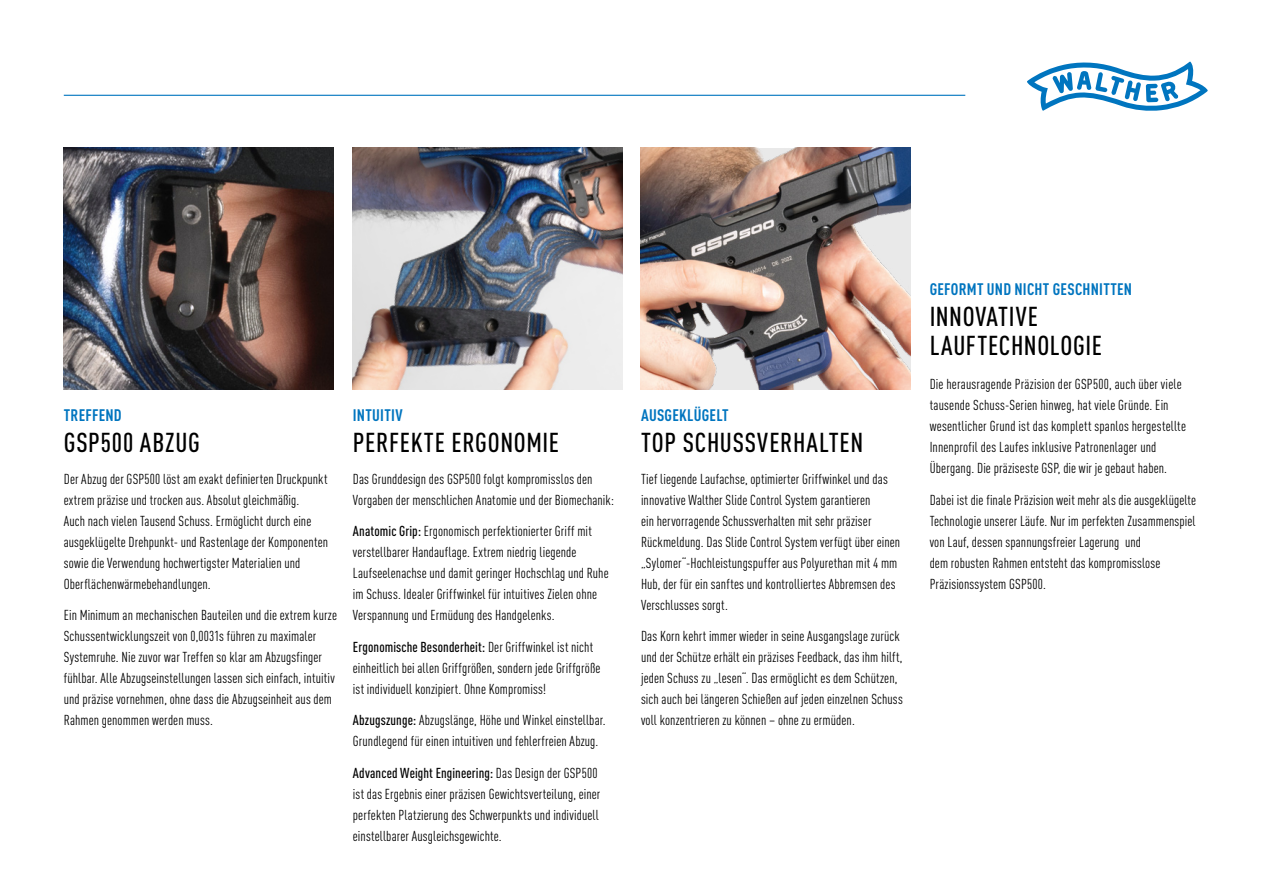
<style>
.page{position:relative;width:1263px;height:893px;background:#fff}
.page>*{position:absolute;margin:0;border:0;box-sizing:border-box;transform-origin:0 0}
.t1{font:500 27px/28.5px "DIN Cond";letter-spacing:.025em;color:#000}
.t2{font:700 16.5px "DIN Cond";letter-spacing:.015em;color:#0075bf}
.t3{font:14.25px/21px "DIN Cond";letter-spacing:.01em;color:#000}
.s1{font-weight:500}
</style>
<div class="page">
<svg style="left:1027px;top:61px;width:181px;height:50px"></svg>
<hr style="left:64px;top:95px;width:901px;height:1px;background:#0075bf">
<img style="left:63px;top:148px;width:270px;height:241px">
<img style="left:352px;top:148px;width:270px;height:241px">
<img style="left:641px;top:148px;width:270px;height:241px">
<p class="t2" style="left:64px;top:405px;width:59px">TREFFEND</p>
<h1 class="t1" style="left:64px;top:428px;width:138px">GSP500 ABZUG</h1>
<p class="t3" style="left:64px;top:468px;width:266px">Der Abzug der GSP500 löst am exakt definierten Druckpunkt extrem präzise und trocken aus. Absolut gleichmäßig.<br>Auch nach vielen Tausend Schuss. Ermöglicht durch eine ausgeklügelte Drehpunkt- und Rastenlage der Komponenten sowie die Verwendung hochwertigster Materialien und Oberflächenwärmebehandlungen.</p>
<p class="t3" style="left:64px;top:605px;width:275px">Ein Minimum an mechanischen Bauteilen und die extrem kurze Schussentwicklungszeit von 0,0031s führen zu maximaler Systemruhe. Nie zuvor war Treffen so klar am Abzugsfinger fühlbar. Alle Abzugseinstellungen lassen sich einfach, intuitiv und präzise vornehmen, ohne dass die Abzugseinheit aus dem Rahmen genommen werden muss.</p>
<p class="t2" style="left:353px;top:405px;width:51px">INTUITIV</p>
<h1 class="t1" style="left:353px;top:428px;width:208px">PERFEKTE ERGONOMIE</h1>
<p class="t3" style="left:353px;top:468px;width:263px">Das Grunddesign des GSP500 folgt kompromisslos den<br>Vorgaben der menschlichen Anatomie und der Biomechanik:</p>
<p class="t3" style="left:353px;top:521px;width:257px"><span class="s1">Anatomic Grip:</span> Ergonomisch perfektionierter Griff mit verstellbarer Handauflage. Extrem niedrig liegende Laufseelenachse und damit geringer Hochschlag und Ruhe im Schuss. Idealer Griffwinkel für intuitives Zielen ohne Verspannung und Ermüdung des Handgelenks.</p>
<p class="t3" style="left:353px;top:636px;width:249px"><span class="s1">Ergonomische Besonderheit:</span> Der Griffwinkel ist nicht einheitlich bei allen Griffgrößen, sondern jede Griffgröße ist individuell konzipiert. Ohne Kompromiss!</p>
<p class="t3" style="left:353px;top:710px;width:254px"><span class="s1">Abzugszunge:</span> Abzugslänge, Höhe und Winkel einstellbar.<br>Grundlegend für einen intuitiven und fehlerfreien Abzug.</p>
<p class="t3" style="left:353px;top:762px;width:249px"><span class="s1">Advanced Weight Engineering:</span> Das Design der GSP500 ist das Ergebnis einer präzisen Gewichtsverteilung, einer perfekten Platzierung des Schwerpunkts und individuell einstellbarer Ausgleichsgewichte.</p>
<p class="t2" style="left:641px;top:405px;width:89px">AUSGEKLÜGELT</p>
<h1 class="t1" style="left:641px;top:428px;width:224px">TOP SCHUSSVERHALTEN</h1>
<p class="t3" style="left:641px;top:468px;width:261px">Tief liegende Laufachse, optimierter Griffwinkel und das innovative Walther Slide Control System garantieren<br>ein hervorragende Schussverhalten mit sehr präziser Rückmeldung. Das Slide Control System verfügt über einen „Sylomer“-Hochleistungspuffer aus Polyurethan mit 4 mm Hub, der für ein sanftes und kontrolliertes Abbremsen des Verschlusses sorgt.</p>
<p class="t3" style="left:641px;top:626px;width:263px">Das Korn kehrt immer wieder in seine Ausgangslage zurück und der Schütze erhält ein präzises Feedback, das ihm hilft, jeden Schuss zu „lesen“. Das ermöglicht es dem Schützen, sich auch bei längeren Schießen auf jeden einzelnen Schuss voll konzentrieren zu können – ohne zu ermüden.</p>
<p class="t2" style="left:930px;top:279px;width:204px">GEFORMT UND NICHT GESCHNITTEN</p>
<h1 class="t1" style="left:930px;top:302px;width:174px">INNOVATIVE<br>LAUFTECHNOLOGIE</h1>
<p class="t3" style="left:930px;top:374px;width:258px">Die herausragende Präzision der GSP500, auch über viele tausende Schuss-Serien hinweg, hat viele Gründe. Ein wesentlicher Grund ist das komplett spanlos hergestellte Innenprofil des Laufes inklusive Patronenlager und Übergang. Die präziseste GSP, die wir je gebaut haben.</p>
<p class="t3" style="left:930px;top:489px;width:268px">Dabei ist die finale Präzision weit mehr als die ausgeklügelte Technologie unserer Läufe. Nur im perfekten Zusammenspiel von Lauf, dessen spannungsfreier Lagerung und<br>dem robusten Rahmen entsteht das kompromisslose Präzisionssystem GSP500.</p>
</div>
